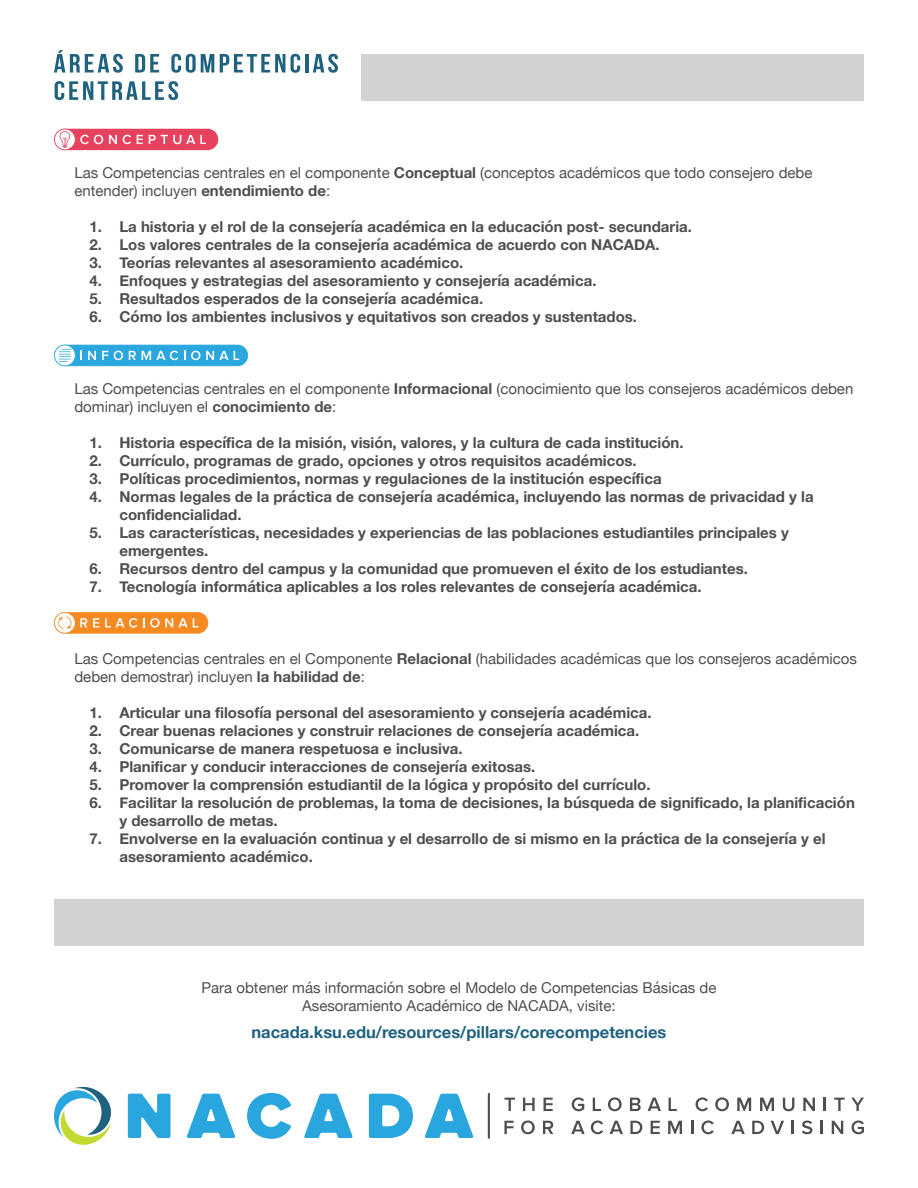
<style>
.page{position:relative;width:918px;height:1188px;background:#fff}
.page>*{position:absolute;margin:0;border:0;box-sizing:border-box;transform-origin:0 0}
.t1{font:700 16.5px "Helvetica Neue";color:#1f6280}
.t2{font:700 15px/18px "Helvetica Neue";color:#4d4e4e}
.t3{font:15px/18px "Helvetica Neue";color:#4d4e4e}
.s1{font-weight:700}
</style>
<div class="page">
<div style="left:362px;top:54px;width:502px;height:46px;background:#d1d2d4"></div>
<div style="left:54px;top:899px;width:810px;height:47px;background:#d1d2d4"></div>
<svg style="left:128px;top:1094px;width:43px;height:44px"></svg>
<svg style="left:187px;top:1094px;width:48px;height:44px"></svg>
<svg style="left:304px;top:1094px;width:49px;height:44px"></svg>
<svg style="left:425px;top:1094px;width:48px;height:44px"></svg>
<svg style="left:247px;top:1093px;width:44px;height:46px"></svg>
<svg style="left:369px;top:1094px;width:44px;height:44px"></svg>
<svg style="left:504px;top:1098px;width:11px;height:13px"></svg>
<svg style="left:523px;top:1098px;width:12px;height:13px"></svg>
<svg style="left:544px;top:1098px;width:9px;height:13px"></svg>
<svg style="left:572px;top:1097px;width:12px;height:14px"></svg>
<svg style="left:593px;top:1098px;width:8px;height:13px"></svg>
<svg style="left:608px;top:1097px;width:14px;height:14px"></svg>
<svg style="left:630px;top:1098px;width:11px;height:13px"></svg>
<svg style="left:648px;top:1098px;width:13px;height:13px"></svg>
<svg style="left:669px;top:1098px;width:8px;height:13px"></svg>
<svg style="left:696px;top:1097px;width:12px;height:14px"></svg>
<svg style="left:715px;top:1097px;width:14px;height:14px"></svg>
<svg style="left:737px;top:1098px;width:14px;height:13px"></svg>
<svg style="left:760px;top:1098px;width:14px;height:13px"></svg>
<svg style="left:783px;top:1098px;width:11px;height:13px"></svg>
<svg style="left:803px;top:1098px;width:12px;height:13px"></svg>
<svg style="left:824px;top:1098px;width:2px;height:13px"></svg>
<svg style="left:834px;top:1098px;width:11px;height:13px"></svg>
<svg style="left:851px;top:1098px;width:13px;height:13px"></svg>
<svg style="left:504px;top:1121px;width:10px;height:13px"></svg>
<svg style="left:521px;top:1120px;width:14px;height:14px"></svg>
<svg style="left:543px;top:1121px;width:10px;height:13px"></svg>
<svg style="left:571px;top:1121px;width:14px;height:13px"></svg>
<svg style="left:591px;top:1120px;width:12px;height:14px"></svg>
<svg style="left:610px;top:1121px;width:13px;height:13px"></svg>
<svg style="left:630px;top:1121px;width:12px;height:13px"></svg>
<svg style="left:651px;top:1121px;width:9px;height:13px"></svg>
<svg style="left:668px;top:1121px;width:14px;height:13px"></svg>
<svg style="left:691px;top:1121px;width:2px;height:13px"></svg>
<svg style="left:701px;top:1120px;width:13px;height:14px"></svg>
<svg style="left:731px;top:1121px;width:14px;height:13px"></svg>
<svg style="left:752px;top:1121px;width:12px;height:13px"></svg>
<svg style="left:771px;top:1121px;width:13px;height:13px"></svg>
<svg style="left:791px;top:1121px;width:3px;height:13px"></svg>
<svg style="left:802px;top:1121px;width:10px;height:13px"></svg>
<svg style="left:821px;top:1121px;width:2px;height:13px"></svg>
<svg style="left:832px;top:1121px;width:11px;height:13px"></svg>
<svg style="left:852px;top:1120px;width:12px;height:14px"></svg>
<hr style="left:488px;top:1093px;width:2px;height:46px;background:#4d4e4e">
<svg style="left:54px;top:1087px;width:57px;height:58px"></svg>
<div style="left:54px;top:129px;width:164px;height:21px;background:#e6425d;border-radius:11px"></div>
<svg style="left:109px;top:135px;width:8px;height:9px"></svg>
<svg style="left:123px;top:135px;width:8px;height:9px"></svg>
<svg style="left:137px;top:135px;width:6px;height:9px"></svg>
<svg style="left:149px;top:135px;width:57px;height:9px"></svg>
<svg style="left:54px;top:129px;width:49px;height:21px"></svg>
<svg style="left:54px;top:345px;width:194px;height:21px;background:#55b8e5"></svg>
<svg style="left:54px;top:612px;width:154px;height:22px;background:#f7a453"></svg>
<svg style="left:54px;top:50px;width:69px;height:23px"></svg>
<svg style="left:135px;top:54px;width:24px;height:19px"></svg>
<svg style="left:171px;top:54px;width:43px;height:19px"></svg>
<svg style="left:220px;top:54px;width:65px;height:19px"></svg>
<svg style="left:291px;top:54px;width:9px;height:19px"></svg>
<hr style="left:305px;top:54px;width:3px;height:19px;background:#1f6280">
<svg style="left:313px;top:54px;width:25px;height:19px"></svg>
<svg style="left:55px;top:81px;width:123px;height:19px"></svg>
<p class="t3" style="left:74px;top:165px;width:740px">Las Competencias centrales en el componente <span class="s1">Conceptual</span> (conceptos académicos que todo consejero debe entender) incluyen <span class="s1">entendimiento de</span>:</p>
<p class="t2" style="left:89px;top:218px;width:604px">1. La historia y el rol de la consejería académica en la educación post- secundaria.</p>
<p class="t2" style="left:89px;top:236px;width:572px">2. Los valores centrales de la consejería académica de acuerdo con NACADA.</p>
<p class="t2" style="left:89px;top:254px;width:376px">3. Teorías relevantes al asesoramiento académico.</p>
<p class="t2" style="left:89px;top:272px;width:509px">4. Enfoques y estrategias del asesoramiento y consejería académica.</p>
<p class="t2" style="left:89px;top:290px;width:395px">5. Resultados esperados de la consejería académica.</p>
<p class="t2" style="left:89px;top:308px;width:549px">6. Cómo los ambientes inclusivos y equitativos son creados y sustentados.</p>
<p class="t3" style="left:74px;top:381px;width:780px">Las Competencias centrales en el componente <span class="s1">Informacional</span> (conocimiento que los consejeros académicos deben dominar) incluyen el <span class="s1">conocimiento de</span>:</p>
<p class="t2" style="left:89px;top:434px;width:596px">1. Historia específica de la misión, visión, valores, y la cultura de cada institución.</p>
<p class="t2" style="left:89px;top:452px;width:549px">2. Currículo, programas de grado, opciones y otros requisitos académicos.</p>
<p class="t2" style="left:89px;top:470px;width:574px">3. Políticas procedimientos, normas y regulaciones de la institución específica</p>
<p class="t2" style="left:119px;top:488px;width:696px;text-indent:-30px">4. Normas legales de la práctica de consejería académica, incluyendo las normas de privacidad y la confidencialidad.</p>
<p class="t2" style="left:119px;top:524px;width:671px;text-indent:-30px">5. Las características, necesidades y experiencias de las poblaciones estudiantiles principales y emergentes.</p>
<p class="t2" style="left:89px;top:560px;width:660px">6. Recursos dentro del campus y la comunidad que promueven el éxito de los estudiantes.</p>
<p class="t2" style="left:89px;top:578px;width:614px">7. Tecnología informática aplicables a los roles relevantes de consejería académica.</p>
<p class="t3" style="left:74px;top:651px;width:784px">Las Competencias centrales en el Componente <span class="s1">Relacional</span> (habilidades académicas que los consejeros académicos deben demostrar) incluyen <span class="s1">la habilidad de</span>:</p>
<p class="t2" style="left:89px;top:704px;width:564px">1. Articular una filosofía personal del asesoramiento y consejería académica.</p>
<p class="t2" style="left:89px;top:722px;width:551px">2. Crear buenas relaciones y construir relaciones de consejería académica.</p>
<p class="t2" style="left:89px;top:740px;width:375px">3. Comunicarse de manera respetuosa e inclusiva.</p>
<p class="t2" style="left:89px;top:758px;width:448px">4. Planificar y conducir interacciones de consejería exitosas.</p>
<p class="t2" style="left:89px;top:776px;width:563px">5. Promover la comprensión estudiantil de la lógica y propósito del currículo.</p>
<p class="t2" style="left:119px;top:794px;width:737px;text-indent:-30px">6. Facilitar la resolución de problemas, la toma de decisiones, la búsqueda de significado, la planificación y desarrollo de metas.</p>
<p class="t2" style="left:119px;top:830px;width:708px;text-indent:-30px">7. Envolverse en la evaluación continua y el desarrollo de si mismo en la práctica de la consejería y el asesoramiento académico.</p>
<p class="t3" style="left:201px;top:980px;width:517px;text-align:center">Para obtener más información sobre el Modelo de Competencias Básicas de<br>Asesoramiento Académico de NACADA, visite:</p>
<p class="t1" style="left:252px;top:1019px;width:416px">nacada.ksu.edu/resources/pillars/corecompetencies</p>
</div>
